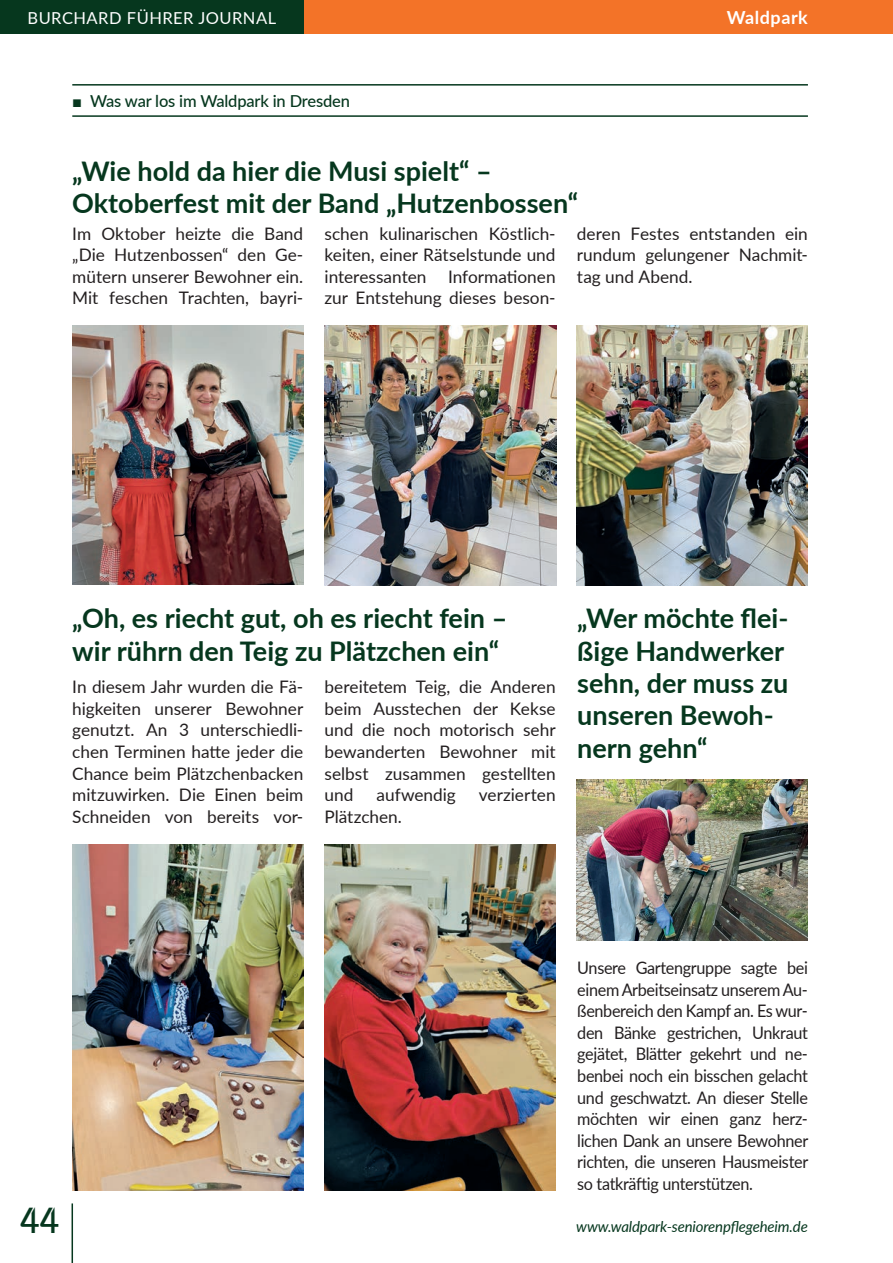
<style>
.page{position:relative;width:893px;height:1263px;background:#fff}
.page>*{position:absolute;margin:0;border:0;box-sizing:border-box;transform-origin:0 0}
.t1{font:500 36px "Bauhaus IT Cby BT";color:#06371e}
.Ü_Editorial{font:700 27px/32.4px "Lato";color:#06371e}
.Einrichtung_links{font:700 18px "Lato";letter-spacing:.03em;color:#fff}
.GS_o_E{font:17.25px/21.6px "Lato";color:#231f20;text-align:justify}
.GS_o_E-2{font:17.25px/21.6px "Lato";color:#231f20;text-align:justify;scale:.94 1}
.t2{font:500 16.5px "Lato";letter-spacing:-.01em;color:#06371e}
.t3{font:16.5px "Lato";letter-spacing:.03em;color:#fff}
.GS{font:italic 15px "Lato";letter-spacing:-.01em;color:#06371e}
.s1{font-family:"Arial";font-weight:400}
</style>
<div class="page">
<hr style="left:72px;top:1203px;width:1px;height:60px;background:#06371e">
<div style="left:0;top:0;width:893px;height:34px;background:#f37328"></div>
<div style="left:0;top:0;width:303px;height:34px;background:#06371e"></div>
<hr style="left:72px;top:84px;width:736px;height:2px;background:#06371e">
<hr style="left:72px;top:115px;width:736px;height:2px;background:#06371e">
<img style="left:72px;top:326px;width:231px;height:259px">
<img style="left:325px;top:326px;width:231px;height:259px">
<img style="left:577px;top:326px;width:231px;height:259px">
<img style="left:577px;top:779px;width:231px;height:161px">
<img style="left:72px;top:844px;width:231px;height:347px">
<img style="left:324px;top:844px;width:231px;height:346px">
<p class="t3" style="left:28px;top:6px;width:250px">BURCHARD FÜHRER JOURNAL</p>
<p class="t2" style="left:72px;top:89px;width:279px"><span class="s1">■</span> Was war los im Waldpark in Dresden</p>
<p class="Einrichtung_links" style="left:727px;top:4px;width:83px">Waldpark</p>
<p class="Ü_Editorial" style="left:72px;top:153px;width:507px">„Wie hold da hier die Musi spielt“ –<br>Oktoberfest mit der Band „Hutzenbossen“</p>
<p class="GS_o_E" style="left:72px;top:222px;width:233px">Im Oktober heizte die Band „Die Hutzenbossen“ den Ge&shy;mütern unserer Bewohner ein.<br>Mit feschen Trachten, bayri-</p>
<p class="GS_o_E" style="left:325px;top:222px;width:233px">schen kulinarischen Köstlich&shy;keiten, einer Rätselstunde und interessanten</p>
<p class="GS_o_E" style="left:577px;top:222px;width:233px">deren Festes entstanden ein rundum gelungener Nachmit&shy;tag und Abend.</p>
<p class="GS_o_E" style="left:325px;top:265px;width:233px;text-align:right">Informationen<br>zur Entstehung dieses beson-</p>
<p class="Ü_Editorial" style="left:72px;top:601px;width:437px">„Oh, es riecht gut, oh es riecht fein – wir rührn den Teig zu Plätzchen ein“</p>
<p class="GS_o_E" style="left:72px;top:675px;width:233px">In diesem Jahr wurden die Fä&shy;higkeiten unserer Bewohner genutzt. An 3 unterschiedli&shy;chen Terminen hatte jeder die Chance beim Plätzchenbacken mitzuwirken. Die Einen beim Schneiden von bereits vor-</p>
<p class="GS_o_E" style="left:325px;top:675px;width:233px">bereitetem Teig, die Anderen beim Ausstechen der Kekse und die noch motorisch sehr bewanderten Bewohner mit selbst zusammen gestellten und</p>
<p class="GS_o_E" style="left:377px;top:783px;width:81px">aufwendig</p>
<p class="GS_o_E" style="left:479px;top:783px;width:78px">verzierten</p>
<p class="GS_o_E" style="left:325px;top:805px;width:79px">Plätzchen.</p>
<p class="Ü_Editorial" style="left:577px;top:601px;width:213px">„Wer möchte flei&shy;ßige Handwerker sehn, der muss zu unseren Bewoh&shy;nern gehn“</p>
<h1 class="t1" style="left:20px;top:1198px;width:41px">44</h1>
<p class="GS_o_E-2" style="left:577px;top:956px;width:247px">Unsere Gartengruppe sagte bei einem Arbeitseinsatz unserem Au&shy;ßenbereich den Kampf an. Es wur&shy;den Bänke gestrichen, Unkraut gejätet, Blätter gekehrt und ne&shy;benbei noch ein bisschen gelacht und geschwatzt. An dieser Stelle möchten wir einen ganz herz&shy;lichen Dank an unsere Bewohner richten, die unseren Hausmeister so tatkräftig unterstützen.</p>
<p class="GS" style="left:576px;top:1215px;width:233px">www.waldpark-seniorenpflegeheim.de</p>
</div>
